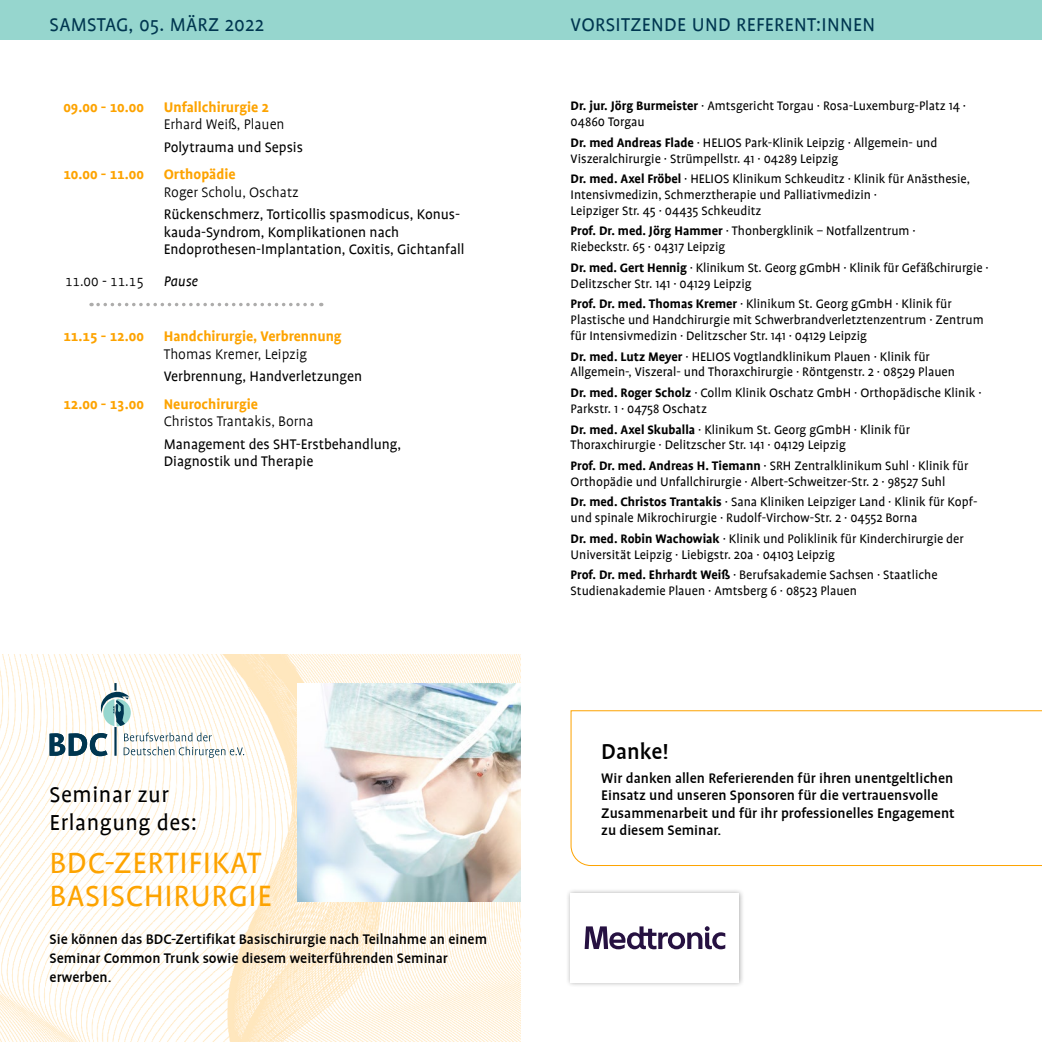
<style>
.page{position:relative;width:1042px;height:1042px;background:#fff}
.page>*{position:absolute;margin:0;border:0;box-sizing:border-box;transform-origin:0 0}
.t1{font:33.25px/33.2px "Profile";letter-spacing:.02em;color:#fda300}
.t2{font:24.5px/28px "Profile";letter-spacing:.02em;color:#000}
.t3{font:500 24.5px "Profile";color:#000}
.t4{font:21px "Profile";letter-spacing:.015em;color:#003650}
.t5{font:500 15.75px/17.5px "Profile";color:#000}
.t6{font:15.75px/17.5px "Profile";color:#000}
.t7{font:300 15.75px "Profile";color:#000}
.t8{font:700 15.75px "Profile";color:#fda300}
.t9{font:700 15.75px "Profile SC";color:#fda300}
.t10{font:300 15.75px "Profile SC";color:#000}
.t11{font:italic 15.75px "Profile";color:#000}
.t12{font:14px/15.8px "Profile";color:#000}
.s1{font-weight:700}
</style>
<div class="page">
<div style="left:0;top:0;width:1042px;height:40px;background:#96d6ce"></div>
<img style="left:0;top:655px;width:521px;height:387px">
<svg style="left:50px;top:683px;width:194px;height:75px"></svg>
<img style="left:298px;top:683px;width:223px;height:218px">
<svg style="left:98px;top:303px;width:224px;height:3px"></svg>
<svg style="left:570px;top:710px;width:472px;height:156px"></svg>
<div style="left:565px;top:888px;width:180px;height:100px;background:#000;opacity:.33"></div>
<div style="left:570px;top:893px;width:169px;height:89px;background:#fff"></div>
<svg style="left:584px;top:926px;width:141px;height:23px"></svg>
<h3 class="t4" style="left:50px;top:14px;width:216px">SAMSTAG, 05. MÄRZ 2022</h3>
<p class="t9" style="left:63px;top:98px;width:82px">09.00 - 10.00</p>
<p class="t8" style="left:164px;top:98px;width:106px">Unfallchirurgie 2</p>
<p class="t7" style="left:164px;top:116px;width:122px">Erhard Weiß, Plauen</p>
<p class="t6" style="left:164px;top:138px;width:141px">Polytrauma und Sepsis</p>
<p class="t9" style="left:63px;top:166px;width:82px">10.00 - 11.00</p>
<p class="t8" style="left:164px;top:166px;width:73px">Orthopädie</p>
<p class="t7" style="left:164px;top:184px;width:137px">Roger Scholu, Oschatz</p>
<p class="t6" style="left:164px;top:206px;width:302px">Rückenschmerz, Torticollis spasmodicus, Konus&shy;kauda-Syndrom, Komplikationen nach<br>Endoprothesen-Implantation, Coxitis, Gichtanfall</p>
<p class="t10" style="left:65px;top:274px;width:80px">11.00 - 11.15</p>
<p class="t11" style="left:164px;top:273px;width:36px">Pause</p>
<p class="t9" style="left:63px;top:328px;width:82px">11.15 - 12.00</p>
<p class="t8" style="left:164px;top:328px;width:179px">Handchirurgie, Verbrennung</p>
<p class="t7" style="left:164px;top:346px;width:145px">Thomas Kremer, Leipzig</p>
<p class="t6" style="left:164px;top:368px;width:200px">Verbrennung, Handverletzungen</p>
<p class="t9" style="left:63px;top:395px;width:82px">12.00 - 13.00</p>
<p class="t8" style="left:164px;top:395px;width:96px">Neurochirurgie</p>
<p class="t7" style="left:164px;top:413px;width:151px">Christos Trantakis, Borna</p>
<p class="t6" style="left:164px;top:435px;width:239px">Management des SHT-Erstbehandlung,<br>Diagnostik und Therapie</p>
<h2 class="t2" style="left:50px;top:780px;width:149px">Seminar zur<br>Erlangung des:</h2>
<h1 class="t1" style="left:50px;top:846px;width:224px">BDC-ZERTIFIKAT<br>BASISCHIRURGIE</h1>
<p class="t5" style="left:50px;top:929px;width:439px;line-height:19.2px">Sie können das BDC-Zertifikat Basischirurgie nach Teilnahme an einem<br>Seminar Common Trunk sowie diesem weiterführenden Seminar erwerben.</p>
<h3 class="t4" style="left:570px;top:14px;width:306px">VORSITZENDE UND REFERENT:INNEN</h3>
<p class="t12" style="left:570px;top:98px;width:397px"><span class="s1">Dr. jur. Jörg Burmeister</span> · Amtsgericht Torgau · Rosa-Luxemburg-Platz 14 ·<br>04860 Torgau</p>
<p class="t12" style="left:570px;top:135px;width:368px"><span class="s1">Dr. med Andreas Flade</span> · HELIOS Park-Klinik Leipzig · Allgemein- und<br>Viszeralchirurgie · Strümpellstr. 41 · 04289 Leipzig</p>
<p class="t12" style="left:570px;top:171px;width:401px"><span class="s1">Dr. med. Axel Fröbel</span> · HELIOS Klinikum Schkeuditz · Klinik für Anästhesie,<br>Intensivmedizin, Schmerztherapie und Palliativmedizin ·<br>Leipziger Str. 45 · 04435 Schkeuditz</p>
<p class="t12" style="left:570px;top:223px;width:347px"><span class="s1">Prof. Dr. med. Jörg Hammer</span> · Thonbergklinik – Notfallzentrum ·<br>Riebeckstr. 65 · 04317 Leipzig</p>
<p class="t12" style="left:570px;top:260px;width:419px"><span class="s1">Dr. med. Gert Hennig</span> · Klinikum St. Georg gGmbH · Klinik für Gefäßchirurgie ·<br>Delitzscher Str. 141 · 04129 Leipzig</p>
<p class="t12" style="left:570px;top:296px;width:415px"><span class="s1">Prof. Dr. med. Thomas Kremer</span> · Klinikum St. Georg gGmbH · Klinik für<br>Plastische und Handchirurgie mit Schwerbrandverletztenzentrum · Zentrum für Intensivmedizin · Delitzscher Str. 141 · 04129 Leipzig</p>
<p class="t12" style="left:570px;top:348px;width:386px"><span class="s1">Dr. med. Lutz Meyer</span> · HELIOS Vogtlandklinikum Plauen · Klinik für<br>Allgemein-, Viszeral- und Thoraxchirurgie · Röntgenstr. 2 · 08529 Plauen</p>
<p class="t12" style="left:570px;top:385px;width:412px"><span class="s1">Dr. med. Roger Scholz</span> · Collm Klinik Oschatz GmbH · Orthopädische Klinik ·<br>Parkstr. 1 · 04758 Oschatz</p>
<p class="t12" style="left:570px;top:421px;width:341px"><span class="s1">Dr. med. Axel Skuballa</span> · Klinikum St. Georg gGmbH · Klinik für<br>Thoraxchirurgie · Delitzscher Str. 141 · 04129 Leipzig</p>
<p class="t12" style="left:570px;top:458px;width:399px"><span class="s1">Prof. Dr. med. Andreas H. Tiemann</span> · SRH Zentralklinikum Suhl · Klinik für<br>Orthopädie und Unfallchirurgie · Albert-Schweitzer-Str. 2 · 98527 Suhl</p>
<p class="t12" style="left:570px;top:494px;width:408px"><span class="s1">Dr. med. Christos Trantakis</span> · Sana Kliniken Leipziger Land · Klinik für Kopf&shy;und spinale Mikrochirurgie · Rudolf-Virchow-Str. 2 · 04552 Borna</p>
<p class="t12" style="left:570px;top:531px;width:395px"><span class="s1">Dr. med. Robin Wachowiak</span> · Klinik und Poliklinik für Kinderchirurgie der<br>Universität Leipzig · Liebigstr. 20a · 04103 Leipzig</p>
<p class="t12" style="left:570px;top:567px;width:368px"><span class="s1">Prof. Dr. med. Ehrhardt Weiß</span> · Berufsakademie Sachsen · Staatliche<br>Studienakademie Plauen · Amtsberg 6 · 08523 Plauen</p>
<h2 class="t3" style="left:601px;top:738px;width:69px">Danke!</h2>
<p class="t5" style="left:601px;top:769px;width:355px">Wir danken allen Referierenden für ihren unentgeltlichen Einsatz und unseren Sponsoren für die vertrauensvolle Zusammenarbeit und für ihr professionelles Engagement zu diesem Seminar.</p>
</div>
